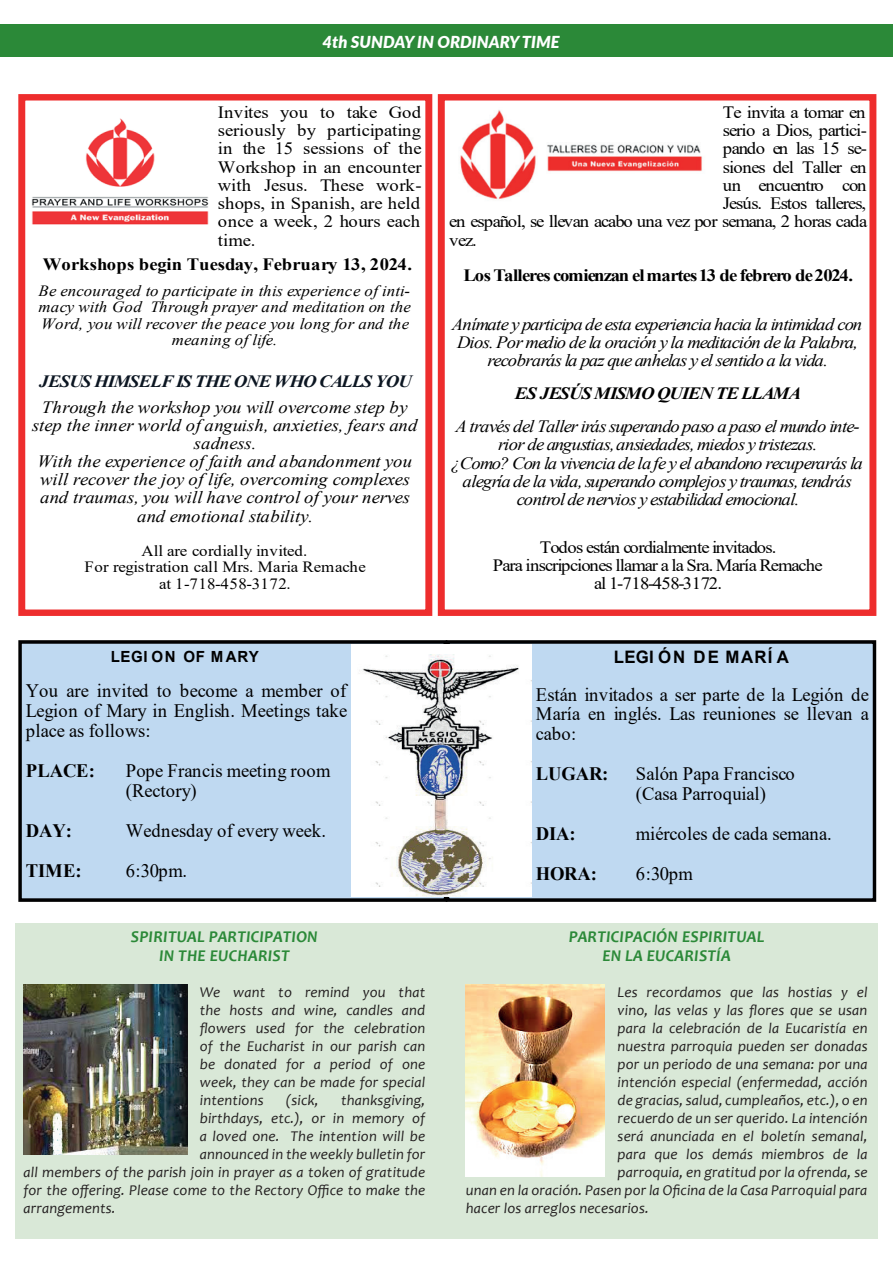
<style>
.page{position:relative;width:893px;height:1263px;background:#fff}
.page>*{position:absolute;margin:0;border:0;box-sizing:border-box;transform-origin:0 0}
.t1{font:19.05px/20px "Times New Roman";color:#000001;text-align:justify}
.t2{font:700 19.05px "Times New Roman";letter-spacing:-.01em;color:#000001}
.t3{font:17.25px/18.1px "Times New Roman";letter-spacing:-.04em;color:#000001;text-align:center;scale:1.08 1}
.t4{font:italic 17.25px/18.1px "Times New Roman";letter-spacing:-.025em;color:#000001;text-align:center;scale:1.08 1}
.t5{font:italic 17.25px/18.1px "Times New Roman";letter-spacing:-.05em;color:#000001;text-align:center;scale:1.08 1}
.t6{font:italic 17.25px/18.1px "Times New Roman";letter-spacing:-.055em;color:#000001;text-align:center;scale:1.08 1}
.t7{font:17.25px "Times New Roman";letter-spacing:-.065em;color:#000001;scale:1.08 1}
.t8{font:700 17.25px "Times New Roman";letter-spacing:-.065em;color:#000001;scale:1.08 1}
.t9{font:700 17.25px "Times New Roman";letter-spacing:-.01em;color:#000001;scale:1.08 1}
.t10{font:italic 700 17.25px "Times New Roman";letter-spacing:-.055em;color:#0c1622;scale:1.08 1}
.t11{font:italic 700 17.25px "Times New Roman";letter-spacing:-.05em;color:#000001;scale:1.08 1}
.t12{font:700 17.1px "Arial";letter-spacing:.065em;color:#000001}
.t13{font:italic 700 16.5px/18.8px "Candara";letter-spacing:.01em;color:#2b8938;text-align:center}
.t14{font:italic 900 16.5px "Lato";color:#fff}
.t15{font:italic 15.6px/16.5px "Times New Roman";letter-spacing:-.015em;color:#000001;text-align:center;scale:1.08 1}
.t16{font:15.6px/16.5px "Times New Roman";letter-spacing:-.015em;color:#000001;text-align:center;scale:1.08 1}
.t17{font:700 15.3px "Arial";letter-spacing:.045em;color:#000001}
.t18{font:italic 15px/18px "Candara";letter-spacing:.01em;color:#231f20;text-align:justify}
</style>
<div class="page">
<div style="left:0;top:24px;width:893px;height:33px;background:#2b8938"></div>
<div style="left:438px;top:94px;width:438px;height:522px;border:7px solid #ee2d2d"></div>
<img style="left:460px;top:110px;width:242px;height:89px">
<div style="left:18px;top:94px;width:414px;height:522px;border:7px solid #ee2d2d"></div>
<img style="left:32px;top:118px;width:177px;height:107px">
<div style="left:447px;top:642px;width:427px;height:258px;background:#bfd9f1"></div>
<div style="left:446px;top:640px;width:430px;height:262px;border:3px solid #000001"></div>
<div style="left:20px;top:642px;width:426px;height:258px;background:#bfd9f1"></div>
<div style="left:18px;top:640px;width:429px;height:262px;border:3px solid #000001"></div>
<img style="left:351px;top:644px;width:181px;height:252px">
<div style="left:15px;top:923px;width:863px;height:315px;background:#d9e8d7"></div>
<img style="left:24px;top:985px;width:163px;height:169px">
<img style="left:466px;top:984px;width:139px;height:192px">
<p class="t14" style="left:323px;top:29px;width:239px">4th SUNDAY IN ORDINARY TIME</p>
<p class="t3" style="left:218px;top:103px;width:190px;text-align:justify">Invites you to take God seriously by participating in the 15 sessions of the Workshop in an encounter with Jesus. These work&shy;shops, in Spanish, are held once a week, 2 hours each time.</p>
<p class="t9" style="left:43px;top:252px;width:343px">Workshops begin Tuesday, February 13, 2024.</p>
<p class="t15" style="left:38px;top:282px;width:347px">Be encouraged to participate in this experience of inti&shy;macy with God Through prayer and meditation on the Word, you will recover the peace you long for and the meaning of life.</p>
<p class="t10" style="left:39px;top:369px;width:347px">JESUS HIMSELF IS THE ONE WHO CALLS YOU</p>
<p class="t4" style="left:32px;top:397px;width:358px">Through the workshop you will overcome step by step the inner world of anguish, anxieties, fears and sadness.<br>With the experience of faith and abandonment you will recover the joy of life, overcoming complexes and traumas, you will have control of your nerves and emotional stability.</p>
<p class="t16" style="left:85px;top:542px;width:262px">All are cordially invited.<br>For registration call Mrs. Maria Remache at 1-718-458-3172.</p>
<p class="t17" style="left:111px;top:645px;width:150px">LEGI ON OF MARY</p>
<p class="t1" style="left:26px;top:680px;width:323px">You are invited to become a member of Legion of Mary in English. Meetings take place as follows:</p>
<p class="t2" style="left:26px;top:756px;width:71px">PLACE:</p>
<p class="t1" style="left:126px;top:759px;width:206px;line-height:20.9px">Pope Francis meeting room (Rectory)</p>
<p class="t2" style="left:26px;top:817px;width:48px">DAY:</p>
<p class="t1" style="left:126px;top:820px;width:202px">Wednesday of every week.</p>
<p class="t2" style="left:26px;top:857px;width:57px">TIME:</p>
<p class="t1" style="left:126px;top:860px;width:63px">6:30pm.</p>
<p class="t13" style="left:131px;top:927px;width:189px">SPIRITUAL PARTICIPATION<br>IN THE EUCHARIST</p>
<p class="t18" style="left:200px;top:983px;width:227px">We want to remind you that the hosts and wine, candles and flowers used for the celebration of the Eucharist in our parish can be donated for a period of one week, they can be made for special intentions</p>
<p class="t18" style="left:286px;top:1091px;width:34px">(sick,</p>
<p class="t18" style="left:341px;top:1091px;width:86px">thanksgiving,</p>
<p class="t18" style="left:200px;top:1109px;width:227px">birthdays, etc.), or in memory of</p>
<p class="t18" style="left:200px;top:1127px;width:227px">a loved one. The intention will be</p>
<p class="t18" style="left:200px;top:1145px;width:227px">announced in the weekly bulletin for</p>
<p class="t18" style="left:24px;top:1163px;width:403px">all members of the parish join in prayer as a token of gratitude</p>
<p class="t18" style="left:24px;top:1181px;width:403px">for the offering. Please come to the Rectory Office to make the</p>
<p class="t18" style="left:24px;top:1199px;width:93px">arrangements.</p>
<p class="t3" style="left:723px;top:103px;width:134px">Te invita a tomar en</p>
<p class="t3" style="left:723px;top:121px;width:135px">serio a Dios, partici-</p>
<p class="t3" style="left:723px;top:139px;width:135px">pando en las 15 se-</p>
<p class="t3" style="left:723px;top:157px;width:134px">siones del Taller en</p>
<p class="t7" style="left:723px;top:173px;width:134px">un encuentro con</p>
<p class="t3" style="left:723px;top:193px;width:134px">Jesús. Estos talleres,</p>
<p class="t7" style="left:449px;top:209px;width:389px">en español, se llevan acabo una vez por semana, 2 horas cada</p>
<p class="t3" style="left:449px;top:230px;width:27px">vez.</p>
<p class="t8" style="left:463px;top:263px;width:362px">Los Talleres comienzan el martes 13 de febrero de 2024.</p>
<p class="t6" style="left:452px;top:314px;width:381px">Anímate y participa de esta experiencia hacia la intimidad con<br>Dios. Por medio de la oración y la meditación de la Palabra, recobrarás la paz que anhelas y el sentido a la vida.</p>
<p class="t11" style="left:515px;top:381px;width:267px">ES JESÚS MISMO QUIEN TE LLAMA</p>
<p class="t5" style="left:451px;top:417px;width:383px">A través del Taller irás superando paso a paso el mundo inte&shy;rior de angustias, ansiedades, miedos y tristezas.<br>¿Como? Con la vivencia de la fe y el abandono recuperarás la alegría de la vida, superando complejos y traumas, tendrás control de nervios y estabilidad emocional.</p>
<p class="t3" style="left:493px;top:538px;width:307px">Todos están cordialmente invitados.<br>Para inscripciones llamar a la Sra. María Remache al 1-718-458-3172.</p>
<p class="t12" style="left:614px;top:644px;width:177px">LEGI ÓN DE MARÍ A</p>
<p class="t1" style="left:536px;top:684px;width:335px">Están invitados a ser parte de la Legión de María en inglés. Las reuniones se llevan a cabo:</p>
<p class="t2" style="left:536px;top:760px;width:74px">LUGAR:</p>
<p class="t1" style="left:636px;top:763px;width:160px">Salón Papa Francisco (Casa Parroquial)</p>
<p class="t2" style="left:536px;top:820px;width:41px">DIA:</p>
<p class="t1" style="left:636px;top:823px;width:197px">miércoles de cada semana.</p>
<p class="t2" style="left:536px;top:859px;width:63px">HORA:</p>
<p class="t1" style="left:636px;top:862px;width:58px">6:30pm</p>
<p class="t13" style="left:569px;top:927px;width:197px">PARTICIPACIÓN ESPIRITUAL<br>EN LA EUCARISTÍA</p>
<p class="t18" style="left:618px;top:983px;width:251px">Les recordamos que las hostias y el</p>
<p class="t18" style="left:618px;top:1001px;width:251px">vino, las velas y las flores que se usan</p>
<p class="t18" style="left:618px;top:1019px;width:251px">para la celebración de la Eucaristía en</p>
<p class="t18" style="left:618px;top:1037px;width:251px">nuestra parroquia pueden ser donadas</p>
<p class="t18" style="left:618px;top:1055px;width:251px">por un periodo de una semana: por una</p>
<p class="t18" style="left:618px;top:1073px;width:251px">intención especial (enfermedad, acción</p>
<p class="t18" style="left:618px;top:1091px;width:251px">de gracias, salud, cumpleaños, etc.), o en</p>
<p class="t18" style="left:618px;top:1109px;width:251px">recuerdo de un ser querido. La intención</p>
<p class="t18" style="left:618px;top:1127px;width:251px">será anunciada en el boletín semanal,</p>
<p class="t18" style="left:618px;top:1145px;width:251px">para que los demás miembros de la</p>
<p class="t18" style="left:618px;top:1163px;width:251px">parroquia, en gratitud por la ofrenda, se</p>
<p class="t18" style="left:466px;top:1181px;width:403px">unan en la oración. Pasen por la Oficina de la Casa Parroquial para</p>
<p class="t18" style="left:466px;top:1199px;width:184px">hacer los arreglos necesarios.</p>
</div>
